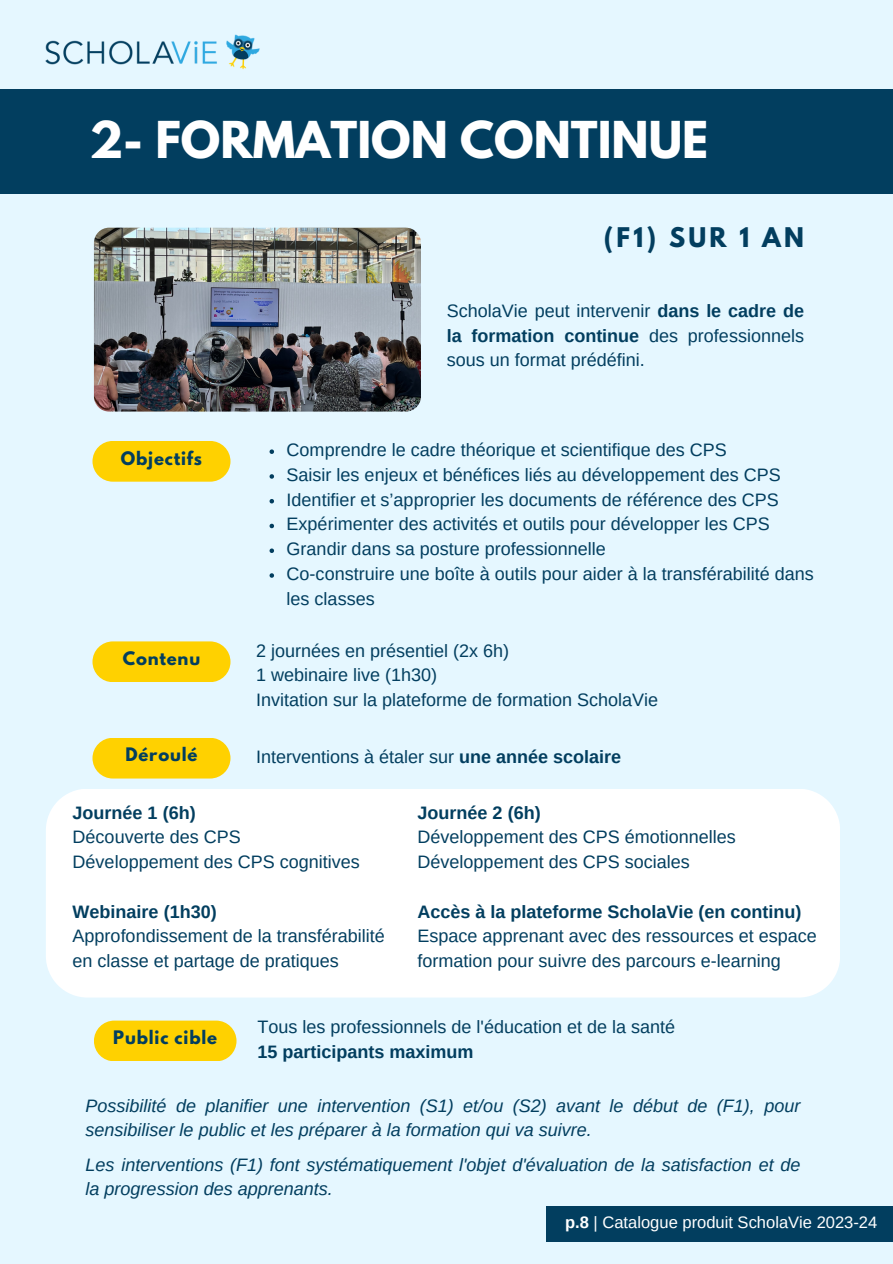
<style>
.page{position:relative;width:893px;height:1264px;background:#fff}
.page>*{position:absolute;margin:0;border:0;box-sizing:border-box;transform-origin:0 0}
.t1{font:700 45px "League Spartan";color:#fff}
.t2{font:700 24px "League Spartan";letter-spacing:.13em;color:#023e5f}
.t3{font:18px/24.8px "Arimo";color:#023e5f}
.t4{font:italic 18px/24.5px "Arimo";color:#023e5f}
.t5{font:700 18px "Arimo";color:#023e5f}
.t6{font:16.5px "Arimo";color:#fff}
.t7{font:700 16.5px "League Spartan";letter-spacing:.05em;color:#023e5f}
.s1{font-weight:700}
</style>
<div class="page">
<div style="left:0;top:0;width:892px;height:1263px;background:#e5f7ff"></div>
<div style="left:546px;top:1206px;width:346px;height:35px;background:#023e5f"></div>
<div style="left:0;top:89px;width:892px;height:105px;background:#023e5f"></div>
<img style="left:45px;top:34px;width:215px;height:36px">
<div style="left:92px;top:641px;width:138px;height:41px;background:#ffd100;border-radius:20px"></div>
<div style="left:94px;top:1020px;width:142px;height:41px;background:#ffd100;border-radius:20px"></div>
<img style="left:94px;top:228px;width:327px;height:183px;border-radius:15px">
<div style="left:46px;top:789px;width:793px;height:208px;background:#fff"></div>
<div style="left:92px;top:737px;width:138px;height:41px;background:#ffd100;border-radius:20px"></div>
<svg style="left:269px;top:449px;width:5px;height:5px"></svg>
<svg style="left:269px;top:474px;width:5px;height:4px"></svg>
<svg style="left:269px;top:499px;width:5px;height:4px"></svg>
<svg style="left:269px;top:523px;width:5px;height:5px"></svg>
<svg style="left:269px;top:548px;width:5px;height:5px"></svg>
<svg style="left:269px;top:573px;width:5px;height:4px"></svg>
<div style="left:92px;top:441px;width:138px;height:40px;background:#ffd100;border-radius:20px"></div>
<h1 class="t1" style="left:89px;top:118px;width:620px">2- FORMATION CONTINUE</h1>
<h2 class="t2" style="left:603px;top:225px;width:202px">(F1) SUR 1 AN</h2>
<p class="t7" style="left:121px;top:449px;width:83px">Objectifs</p>
<p class="t7" style="left:123px;top:650px;width:79px">Contenu</p>
<p class="t7" style="left:125px;top:746px;width:73px">Déroulé</p>
<p class="t3" style="left:446px;top:298px;width:359px;text-align:justify">ScholaVie peut intervenir <span class="s1">dans le cadre de la formation continue</span> des professionnels sous un format prédéfini.</p>
<p class="t3" style="left:286px;top:437px;width:528px">Comprendre le cadre théorique et scientifique des CPS<br>Saisir les enjeux et bénéfices liés au développement des CPS Identifier et s’approprier les documents de référence des CPS Expérimenter des activités et outils pour développer les CPS Grandir dans sa posture professionnelle<br>Co-construire une boîte à outils pour aider à la transférabilité dans les classes</p>
<p class="t3" style="left:256px;top:638px;width:403px">2 journées en présentiel (2x 6h)<br>1 webinaire live (1h30)<br>Invitation sur la plateforme de formation ScholaVie</p>
<p class="t3" style="left:256px;top:744px;width:367px">Interventions à étaler sur <span class="s1">une année scolaire</span></p>
<p class="t5" style="left:73px;top:802px;width:125px">Journée 1 (6h)</p>
<p class="t3" style="left:73px;top:824px;width:288px">Découverte des CPS<br>Développement des CPS cognitives</p>
<p class="t5" style="left:73px;top:901px;width:146px">Webinaire (1h30)</p>
<p class="t3" style="left:73px;top:923px;width:313px">Approfondissement de la transférabilité en classe et partage de pratiques</p>
<p class="t5" style="left:417px;top:802px;width:125px">Journée 2 (6h)</p>
<p class="t3" style="left:417px;top:824px;width:320px">Développement des CPS émotionnelles<br>Développement des CPS sociales</p>
<p class="t5" style="left:417px;top:901px;width:385px">Accès à la plateforme ScholaVie (en continu)</p>
<p class="t3" style="left:417px;top:923px;width:401px">Espace apprenant avec des ressources et espace formation pour suivre des parcours e-learning</p>
<p class="t3" style="left:257px;top:1014px;width:419px">Tous les professionnels de l'éducation et de la santé</p>
<p class="t5" style="left:257px;top:1041px;width:217px">15 participants maximum</p>
<p class="t4" style="left:86px;top:1093px;width:716px">Possibilité de planifier une intervention (S1) et/ou (S2) avant le début de (F1), pour sensibiliser le public et les préparer à la formation qui va suivre.</p>
<p class="t4" style="left:86px;top:1152px;width:716px">Les interventions (F1) font systématiquement l'objet d'évaluation de la satisfaction et de la progression des apprenants.</p>
<p class="t7" style="left:113px;top:1029px;width:105px">Public cible</p>
<p class="t6" style="left:565px;top:1213px;width:314px"><span class="s1">p.8</span> | Catalogue produit ScholaVie 2023-24</p>
</div>
